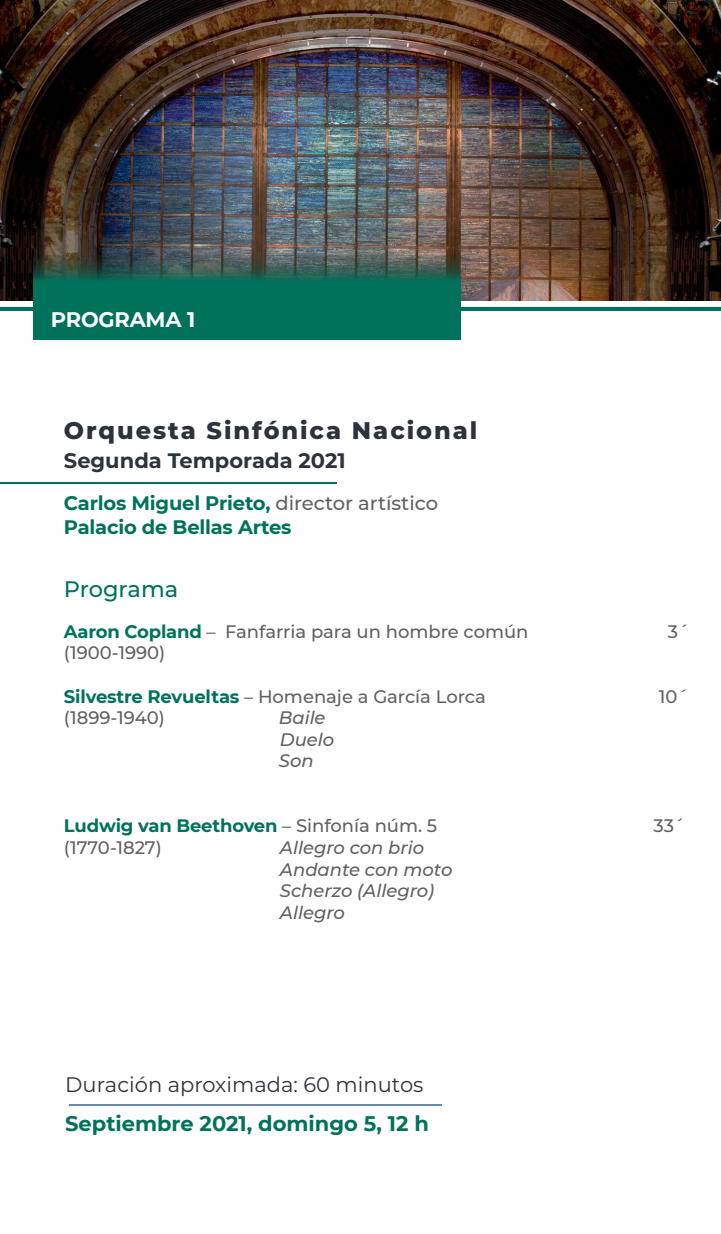
<style>
.page{position:relative;width:721px;height:1234px;background:#fff}
.page>*{position:absolute;margin:0;border:0;box-sizing:border-box;transform-origin:0 0}
.t1{font:800 24px "Montserrat";letter-spacing:.08em;color:#2d333c}
.t2{font:500 22.5px "Montserrat";color:#00725b}
.t3{font:21px "Montserrat";color:#2d333c}
.t4{font:700 21px "Montserrat";color:#00725b}
.t5{font:700 21px "Montserrat";color:#2d333c}
.t6{font:700 21px "Montserrat";letter-spacing:-.01em;color:#fff}
.t7{font:700 19.5px/23.4px "Montserrat";letter-spacing:-.01em;color:#00725b}
.t8{font:500 18px "Montserrat";color:#616160}
.t9{font:italic 500 18px/21.6px "Montserrat";color:#616160}
.t10{font:700 18px "Montserrat";letter-spacing:-.01em;color:#00725b}
.s1{font-weight:500;color:#616160}
.s2{font-weight:700;color:#00725b}
</style>
<div class="page">
<hr style="left:69px;top:1103px;width:373px;height:2px;background:#6788b1">
<hr style="left:0;top:482px;width:337px;height:2px;background:#00725b">
<img style="left:0;top:0;width:721px;height:300px">
<hr style="left:460px;top:307px;width:261px;height:3px;background:#00725b">
<hr style="left:0;top:307px;width:34px;height:3px;background:#00725b">
<svg style="left:34px;top:255px;width:426px;height:84px;background:#116a58"></svg>
<p class="t6" style="left:51px;top:304px;width:146px">PROGRAMA 1</p>
<h1 class="t1" style="left:64px;top:413px;width:415px">Orquesta Sinfónica Nacional</h1>
<p class="t5" style="left:64px;top:445px;width:283px">Segunda Temporada 2021</p>
<p class="t7" style="left:64px;top:490px;width:376px">Carlos Miguel Prieto, <span class="s1">director artístico<br></span>Palacio de Bellas Artes</p>
<p class="t2" style="left:64px;top:572px;width:116px">Programa</p>
<p class="t8" style="left:64px;top:618px;width:466px"><span class="s2">Aaron Copland</span> – Fanfarria para un hombre común</p>
<p class="t8" style="left:668px;top:618px;width:23px">3´</p>
<p class="t8" style="left:64px;top:640px;width:103px">(1900-1990)</p>
<p class="t8" style="left:64px;top:683px;width:423px"><span class="s2">Silvestre Revueltas</span> – Homenaje a García Lorca</p>
<p class="t8" style="left:659px;top:683px;width:31px">10´</p>
<p class="t8" style="left:64px;top:705px;width:102px">(1899-1940)</p>
<p class="t9" style="left:279px;top:706px;width:57px">Baile<br>Duelo<br>Son</p>
<p class="t10" style="left:64px;top:812px;width:375px">Ludwig van Beethoven <span class="s1">– Sinfonía núm. 5</span></p>
<p class="t8" style="left:653px;top:813px;width:33px">33´</p>
<p class="t8" style="left:64px;top:834px;width:99px">(1770-1827)</p>
<p class="t9" style="left:280px;top:835px;width:174px">Allegro con brio<br>Andante con moto<br>Scherzo (Allegro)<br>Allegro</p>
<p class="t3" style="left:65px;top:1069px;width:360px">Duración aproximada: 60 minutos</p>
<p class="t4" style="left:65px;top:1107px;width:365px">Septiembre 2021, domingo 5, 12 h</p>
</div>
